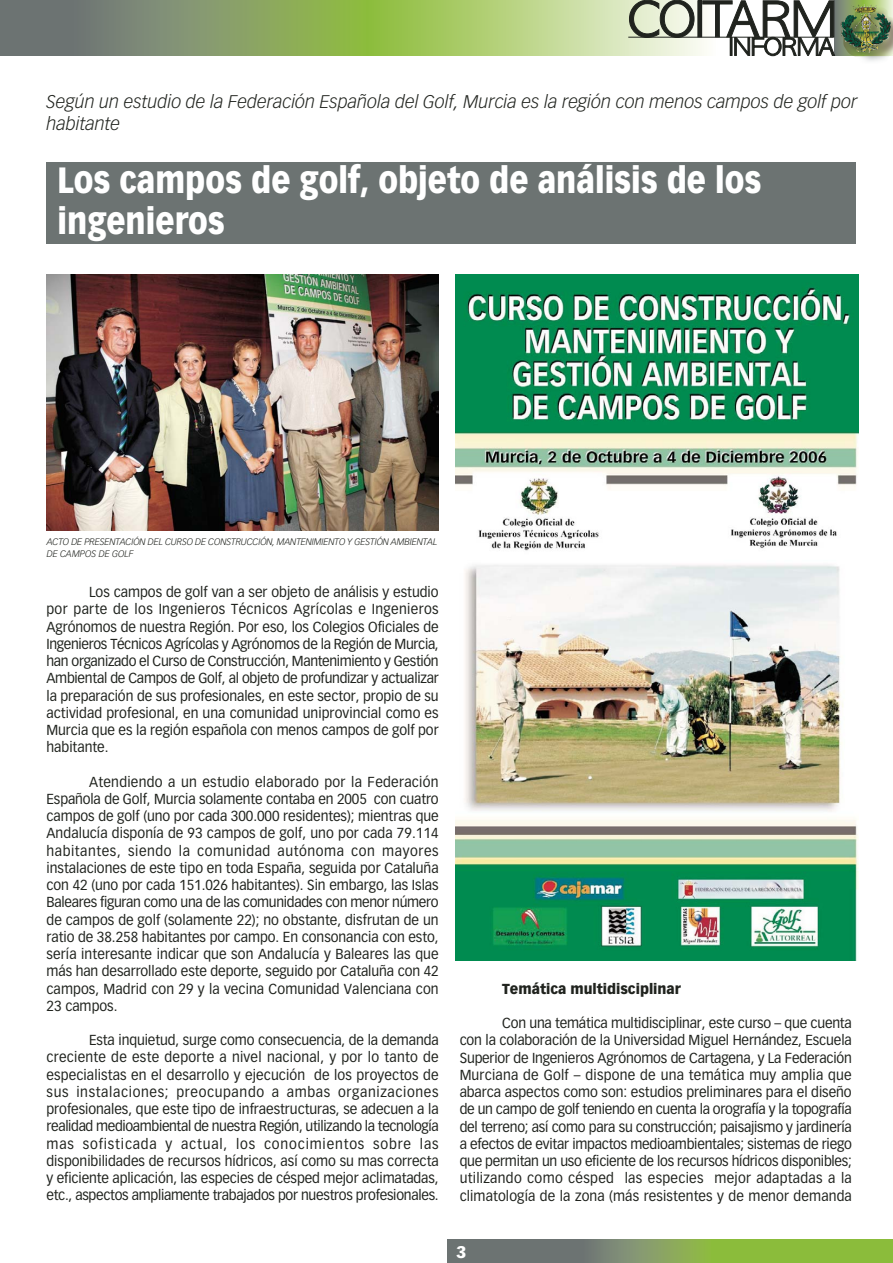
<style>
.page{position:relative;width:893px;height:1263px;background:#fff}
.page>*{position:absolute;margin:0;border:0;box-sizing:border-box;transform-origin:0 0}
.t1{font:900 35.85px/41.2px "Vectora LT Std";color:#fff;scale:.85 1}
.t2{font:italic 300 18px/22.5px "Vectora LH";color:#20231e}
.t3{font:900 16.5px "Vectora LT Std";color:#fff;scale:1.05 1}
.t4{font:14.25px/17.2px "Vectora LH";color:#20231e;text-align:justify;scale:.95 1}
.t5{font:900 14.25px "Vectora LH";color:#20231e;scale:.95 1}
.t6{font:italic 300 9.3px/12.3px "Vectora LH";letter-spacing:-.01em;color:#20231e}
</style>
<div class="page">
<div style="left:833px;top:0;width:30px;height:56px;background:linear-gradient(to right,#757884,#93ba4d)"></div>
<div style="left:862px;top:0;width:30px;height:56px;background:linear-gradient(to right,#8aba34,#e6efd4)"></div>
<div style="left:0;top:0;width:73px;height:56px;background:#6c7372"></div>
<div style="left:72px;top:0;width:198px;height:56px;background:linear-gradient(to right,#70767b,#90aa68)"></div>
<div style="left:270px;top:0;width:97px;height:56px;background:linear-gradient(to right,#8ea95e,#8ebd3e)"></div>
<div style="left:366px;top:0;width:262px;height:56px;background:linear-gradient(to right,#8bbb37,#dde9c2)"></div>
<svg style="left:628px;top:0;width:74px;height:56px"></svg>
<img style="left:840px;top:4px;width:52px;height:57px">
<svg style="left:628px;top:0;width:66px;height:37px;background:#a5aa99"></svg>
<hr style="left:697px;top:1px;width:4px;height:36px;background:#20231e">
<div style="left:697px;top:0;width:5px;height:37px;border:1px solid #20231e"></div>
<svg style="left:702px;top:0;width:133px;height:56px"></svg>
<hr style="left:628px;top:37px;width:205px;height:1px;background:#20231e">
<div style="left:447px;top:1239px;width:136px;height:24px;background:#6c7372"></div>
<svg style="left:583px;top:1239px;width:128px;height:24px;background:#849a66"></svg>
<div style="left:711px;top:1239px;width:181px;height:24px;background:#8bbc3b"></div>
<div style="left:46px;top:162px;width:809px;height:81px;background:#6c7372"></div>
<img style="left:46px;top:275px;width:393px;height:256px">
<img style="left:455px;top:275px;width:403px;height:685px">
<p class="t2" style="left:46px;top:91px;width:812px">Según un estudio de la Federación Española del Golf, Murcia es la región con menos campos de golf por habitante</p>
<h1 class="t1" style="left:57px;top:161px;width:829px">Los campos de golf, objeto de análisis de los ingenieros</h1>
<p class="t6" style="left:47px;top:536px;width:392px">ACTO DE PRESENTACIÓN DEL CURSO DE CONSTRUCCIÓN, MANTENIMIENTO Y GESTIÓN AMBIENTAL<br>DE CAMPOS DE GOLF</p>
<p class="t4" style="left:46px;top:584px;width:414px;text-indent:43px">Los campos de golf van a ser objeto de análisis y estudio por parte de los Ingenieros Técnicos Agrícolas e Ingenieros Agrónomos de nuestra Región. Por eso, los Colegios Oficiales de Ingenieros Técnicos Agrícolas y Agrónomos de la Región de Murcia, han organizado el Curso de Construcción, Mantenimiento y Gestión Ambiental de Campos de Golf, al objeto de profundizar y actualizar la preparación de sus profesionales, en este sector, propio de su actividad profesional, en una comunidad uniprovincial como es Murcia que es la región española con menos campos de golf por habitante.</p>
<p class="t4" style="left:46px;top:774px;width:414px;text-indent:43px">Atendiendo a un estudio elaborado por la Federación Española de Golf, Murcia solamente contaba en 2005 con cuatro campos de golf (uno por cada 300.000 residentes); mientras que Andalucía disponía de 93 campos de golf, uno por cada 79.114 habitantes, siendo la comunidad autónoma con mayores instalaciones de este tipo en toda España, seguida por Cataluña con 42 (uno por cada 151.026 habitantes). Sin embargo, las Islas Baleares figuran como una de las comunidades con menor número de campos de golf (solamente 22); no obstante, disfrutan de un ratio de 38.258 habitantes por campo. En consonancia con esto, sería interesante indicar que son Andalucía y Baleares las que más han desarrollado este deporte, seguido por Cataluña con 42 campos, Madrid con 29 y la vecina Comunidad Valenciana con 23 campos.</p>
<p class="t4" style="left:46px;top:1032px;width:414px;text-indent:43px">Esta inquietud, surge como consecuencia, de la demanda creciente de este deporte a nivel nacional, y por lo tanto de especialistas en el desarrollo y ejecución de los proyectos de sus instalaciones; preocupando a ambas organizaciones profesionales, que este tipo de infraestructuras, se adecuen a la realidad medioambiental de nuestra Región, utilizando la tecnología mas sofisticada y actual, los conocimientos sobre las disponibilidades de recursos hídricos, así como su mas correcta y eficiente aplicación, las especies de césped mejor aclimatadas, etc., aspectos ampliamente trabajados por nuestros profesionales.</p>
<p class="t5" style="left:502px;top:983px;width:190px">Temática multidisciplinar</p>
<p class="t4" style="left:459px;top:1015px;width:414px;text-indent:43px">Con una temática multidisciplinar, este curso – que cuenta con la colaboración de la Universidad Miguel Hernández, Escuela Superior de Ingenieros Agrónomos de Cartagena, y La Federación Murciana de Golf – dispone de una temática muy amplia que abarca aspectos como son: estudios preliminares para el diseño de un campo de golf teniendo en cuenta la orografía y la topografía del terreno; así como para su construcción; paisajismo y jardinería a efectos de evitar impactos medioambientales; sistemas de riego que permitan un uso eficiente de los recursos hídricos disponibles; utilizando como césped las especies mejor adaptadas a la climatología de la zona (más resistentes y de menor demanda</p>
<p class="t3" style="left:456px;top:1245px;width:11px">3</p>
</div>
